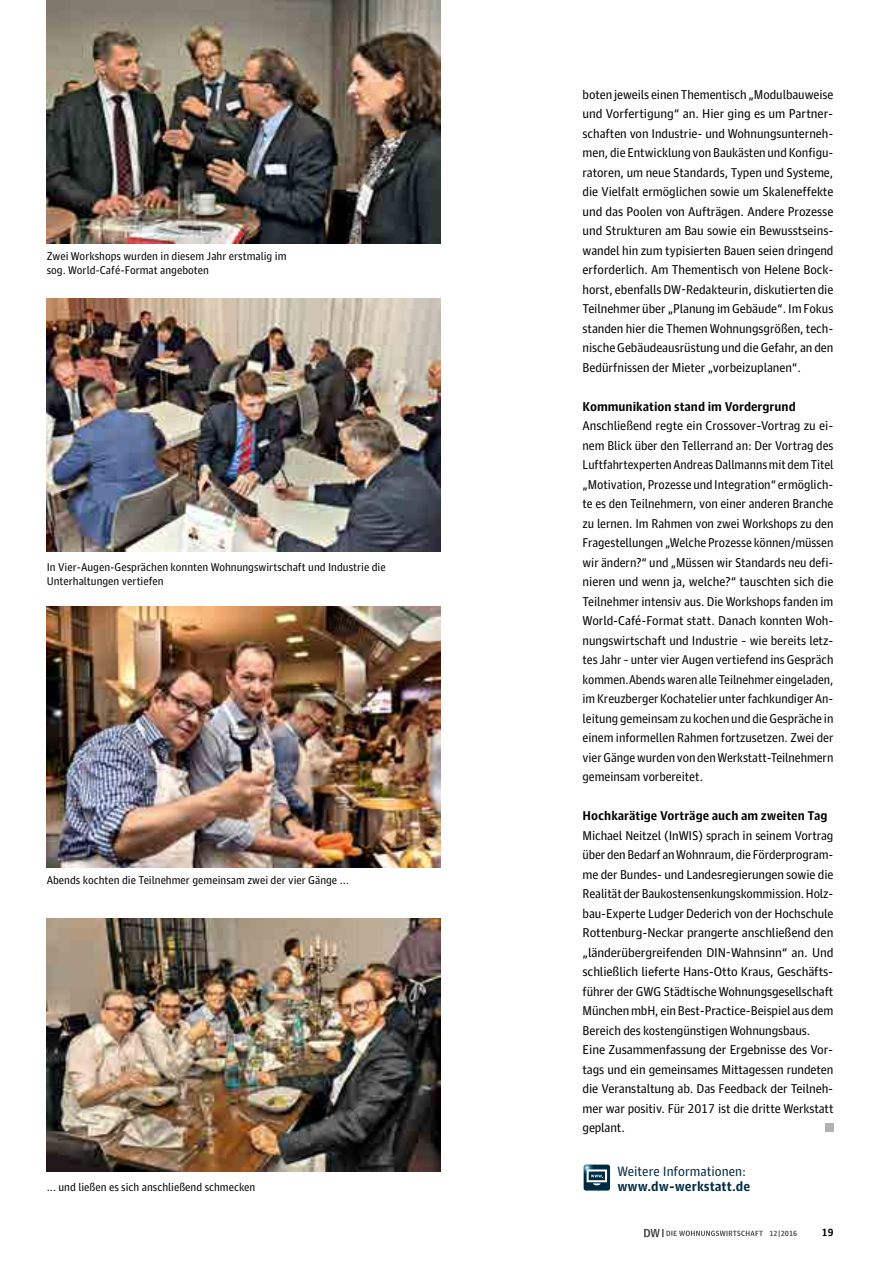
<style>
.page{position:relative;width:893px;height:1263px;background:#fff}
.page>*{position:absolute;margin:0;border:0;box-sizing:border-box;transform-origin:0 0}
.t1{font:13.5px "Guardian Agate Sans 1";color:#002a41}
.t2{font:700 13.5px "Guardian Agate Sans 1";color:#002a41}
.t3{font:12.75px/19.5px "Guardian Agate Sans 1";letter-spacing:-.01em;color:#000;text-align:justify}
.t4{font:700 12.75px "Guardian Agate Sans 1";color:#000}
.t5{font:11.25px/13.5px "Guardian Agate Sans 1";color:#000}
.t6{font:700 10.5px "Guardian Agate Sans 1";color:#000}
.t7{font:700 7.5px "Guardian Agate Sans 1";color:#565655}
</style>
<div class="page">
<svg style="left:644px;top:1229px;width:119px;height:8px"></svg>
<div style="left:825px;top:1124px;width:8px;height:8px;background:#b1b2b3"></div>
<svg style="left:584px;top:1164px;width:26px;height:26px"></svg>
<img style="left:47px;top:0;width:393px;height:243px">
<img style="left:47px;top:299px;width:393px;height:253px">
<img style="left:47px;top:606px;width:393px;height:261px">
<img style="left:47px;top:918px;width:393px;height:253px">
<p class="t5" style="left:47px;top:249px;width:241px">Zwei Workshops wurden in diesem Jahr erstmalig im sog. World-Café-Format angeboten</p>
<p class="t5" style="left:47px;top:560px;width:340px">In Vier-Augen-Gesprächen konnten Wohnungswirtschaft und Industrie die<br>Unterhaltungen vertiefen</p>
<p class="t5" style="left:47px;top:873px;width:304px">Abends kochten die Teilnehmer gemeinsam zwei der vier Gänge ...</p>
<p class="t5" style="left:47px;top:1179px;width:210px">... und ließen es sich anschließend schmecken</p>
<p class="t3" style="left:583px;top:83px;width:252px">boten jeweils einen Thementisch „Modulbauweise und Vorfertigung“ an. Hier ging es um Partner&shy;schaften von Industrie- und Wohnungsunterneh&shy;men, die Entwicklung von Baukästen und Konfigu&shy;ratoren, um neue Standards, Typen und Systeme, die Vielfalt ermöglichen sowie um Skaleneffekte und das Poolen von Aufträgen. Andere Prozesse und Strukturen am Bau sowie ein Bewusstseins&shy;wandel hin zum typisierten Bauen seien dringend erforderlich. Am Thementisch von Helene Bock&shy;horst, ebenfalls DW-Redakteurin, diskutierten die Teilnehmer über „Planung im Gebäude“. Im Fokus standen hier die Themen Wohnungsgrößen, tech&shy;nische Gebäudeausrüstung und die Gefahr, an den Bedürfnissen der Mieter „vorbeizuplanen“.</p>
<p class="t4" style="left:583px;top:397px;width:215px">Kommunikation stand im Vordergrund</p>
<p class="t3" style="left:583px;top:415px;width:252px">Anschließend regte ein Crossover-Vortrag zu ei&shy;nem Blick über den Tellerrand an: Der Vortrag des Luftfahrtexperten Andreas Dallmanns mit dem Titel „Motivation, Prozesse und Integration“ ermöglich&shy;te es den Teilnehmern, von einer anderen Branche zu lernen. Im Rahmen von zwei Workshops zu den Fragestellungen „Welche Prozesse können/müssen wir ändern?“ und „Müssen wir Standards neu defi&shy;nieren und wenn ja, welche?“ tauschten sich die Teilnehmer intensiv aus. Die Workshops fanden im World-Café-Format statt. Danach konnten Woh&shy;nungswirtschaft und Industrie – wie bereits letz&shy;tes Jahr – unter vier Augen vertiefend ins Gespräch kommen.Abends waren alle Teilnehmer eingeladen, im Kreuzberger Kochatelier unter fachkundiger An&shy;leitung gemeinsam zu kochen und die Gespräche in einem informellen Rahmen fortzusetzen. Zwei der vier Gänge wurden von den Werkstatt-Teilnehmern gemeinsam vorbereitet.</p>
<p class="t4" style="left:583px;top:807px;width:246px">Hochkarätige Vorträge auch am zweiten Tag</p>
<p class="t3" style="left:583px;top:824px;width:252px;text-align:left">Michael Neitzel (InWIS) sprach in seinem Vortrag über den Bedarf an Wohnraum, die Förderprogram&shy;me der Bundes- und Landesregierungen sowie die Realität der Baukostensenkungskommission. Holz&shy;bau-Experte Ludger Dederich von der Hochschule Rottenburg-Neckar prangerte anschließend den „länderübergreifenden DIN-Wahnsinn“ an. Und schließlich lieferte Hans-Otto Kraus, Geschäfts&shy;führer der GWG Städtische Wohnungsgesellschaft München mbH, ein Best-Practice-Beispiel aus dem Bereich des kostengünstigen Wohnungsbaus.<br>Eine Zusammenfassung der Ergebnisse des Vor&shy;tags und ein gemeinsames Mittagessen rundeten die Veranstaltung ab. Das Feedback der Teilneh&shy;mer war positiv. Für 2017 ist die dritte Werkstatt geplant.</p>
<p class="t1" style="left:617px;top:1162px;width:130px">Weitere Informationen:</p>
<p class="t2" style="left:617px;top:1177px;width:134px">www.dw-werkstatt.de</p>
<p class="t7" style="left:769px;top:1228px;width:29px">12 | 2016</p>
<p class="t6" style="left:822px;top:1225px;width:13px">19</p>
</div>
